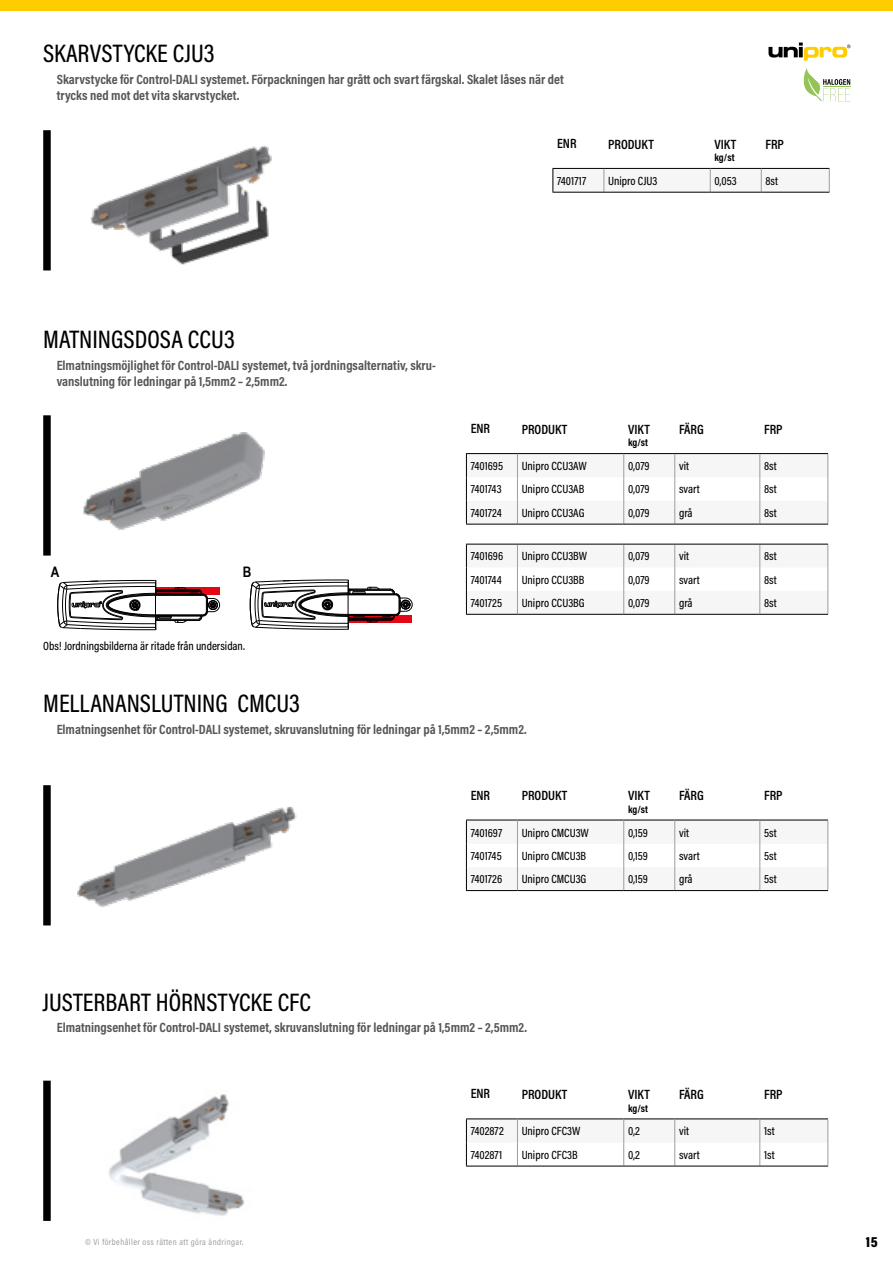
<style>
.page{position:relative;width:893px;height:1263px;background:#fff}
.page>*{position:absolute;margin:0;border:0;box-sizing:border-box;transform-origin:0 0}
.t1{font:500 25.5px "Acumin Pro Cond";color:#000}
.t2{font:900 15px "Acumin Pro Cond";color:#000}
.t3{font:700 14.55px "Arial Narrow";color:#000}
.t4{font:700 13.5px/16.2px "Acumin Pro Cond";color:#575756}
.t5{font:600 13.5px "Acumin Pro Cond";color:#000}
.t6{font:500 12px "Acumin Pro Cond";color:#000}
.t7{font:700 10.5px "Acumin Pro Cond";letter-spacing:.005em;color:#000}
.t8{font:9px "Acumin Pro Cond";letter-spacing:.05em;color:#9d9d9c}
</style>
<div class="page">
<svg style="left:768px;top:43px;width:82px;height:18px"></svg>
<div style="left:0;top:0;width:893px;height:10px;background:#fc0"></div>
<img style="left:90px;top:145px;width:182px;height:120px">
<svg style="left:552px;top:168px;width:278px;height:24px"></svg>
<hr style="left:552px;top:192px;width:52px;height:1px;background:#000">
<hr style="left:604px;top:192px;width:106px;height:1px;background:#000">
<hr style="left:710px;top:192px;width:51px;height:1px;background:#000">
<hr style="left:761px;top:192px;width:68px;height:1px;background:#000">
<img style="left:83px;top:432px;width:182px;height:98px">
<hr style="left:466px;top:453px;width:51px;height:1px;background:#000">
<hr style="left:517px;top:453px;width:107px;height:1px;background:#000">
<hr style="left:624px;top:453px;width:51px;height:1px;background:#000">
<hr style="left:675px;top:453px;width:85px;height:1px;background:#000">
<hr style="left:760px;top:453px;width:68px;height:1px;background:#000">
<svg style="left:466px;top:454px;width:363px;height:70px"></svg>
<hr style="left:466px;top:524px;width:51px;height:1px;background:#000">
<hr style="left:517px;top:524px;width:107px;height:1px;background:#000">
<hr style="left:624px;top:524px;width:51px;height:1px;background:#000">
<hr style="left:675px;top:524px;width:85px;height:1px;background:#000">
<hr style="left:760px;top:524px;width:68px;height:1px;background:#000">
<svg style="left:466px;top:544px;width:363px;height:70px"></svg>
<hr style="left:466px;top:614px;width:51px;height:1px;background:#000">
<hr style="left:517px;top:614px;width:107px;height:1px;background:#000">
<hr style="left:624px;top:614px;width:51px;height:1px;background:#000">
<hr style="left:675px;top:614px;width:85px;height:1px;background:#000">
<hr style="left:760px;top:614px;width:68px;height:1px;background:#000">
<hr style="left:466px;top:544px;width:51px;height:1px;background:#000">
<hr style="left:517px;top:544px;width:107px;height:1px;background:#000">
<hr style="left:624px;top:544px;width:51px;height:1px;background:#000">
<hr style="left:675px;top:544px;width:85px;height:1px;background:#000">
<hr style="left:760px;top:544px;width:68px;height:1px;background:#000">
<div style="left:43px;top:130px;width:8px;height:140px;background:#000"></div>
<div style="left:43px;top:415px;width:8px;height:141px;background:#000"></div>
<div style="left:43px;top:785px;width:8px;height:140px;background:#000"></div>
<div style="left:43px;top:1081px;width:8px;height:140px;background:#000"></div>
<svg style="left:57px;top:580px;width:163px;height:50px"></svg>
<svg style="left:156px;top:587px;width:64px;height:7px"></svg>
<svg style="left:250px;top:579px;width:163px;height:51px"></svg>
<svg style="left:466px;top:820px;width:363px;height:70px"></svg>
<hr style="left:466px;top:890px;width:51px;height:1px;background:#000">
<hr style="left:517px;top:890px;width:107px;height:1px;background:#000">
<hr style="left:624px;top:890px;width:51px;height:1px;background:#000">
<hr style="left:675px;top:890px;width:85px;height:1px;background:#000">
<hr style="left:760px;top:890px;width:68px;height:1px;background:#000">
<img style="left:77px;top:806px;width:220px;height:101px">
<hr style="left:466px;top:1118px;width:51px;height:1px;background:#000">
<hr style="left:517px;top:1118px;width:107px;height:1px;background:#000">
<hr style="left:624px;top:1118px;width:51px;height:1px;background:#000">
<hr style="left:675px;top:1118px;width:85px;height:1px;background:#000">
<hr style="left:760px;top:1118px;width:68px;height:1px;background:#000">
<svg style="left:466px;top:1119px;width:363px;height:47px"></svg>
<hr style="left:466px;top:1166px;width:51px;height:1px;background:#000">
<hr style="left:517px;top:1166px;width:107px;height:1px;background:#000">
<hr style="left:624px;top:1166px;width:51px;height:1px;background:#000">
<hr style="left:675px;top:1166px;width:85px;height:1px;background:#000">
<hr style="left:760px;top:1166px;width:68px;height:1px;background:#000">
<img style="left:109px;top:1094px;width:136px;height:122px">
<svg style="left:803px;top:68px;width:47px;height:34px"></svg>
<h1 class="t1" style="left:43px;top:36px;width:173px">SKARVSTYCKE CJU3</h1>
<p class="t4" style="left:57px;top:71px;width:509px">Skarvstycke för Control-DALI systemet. Förpackningen har grått och svart färgskal. Skalet låses när det trycks ned mot det vita skarvstycket.</p>
<p class="t5" style="left:557px;top:134px;width:21px">ENR</p>
<p class="t5" style="left:608px;top:135px;width:47px">PRODUKT</p>
<p class="t5" style="left:714px;top:135px;width:23px">VIKT</p>
<p class="t7" style="left:714px;top:151px;width:22px">kg/st</p>
<p class="t5" style="left:765px;top:135px;width:20px">FRP</p>
<p class="t6" style="left:557px;top:173px;width:31px">7401717</p>
<p class="t6" style="left:608px;top:173px;width:51px">Unipro CJU3</p>
<p class="t6" style="left:714px;top:173px;width:24px">0,053</p>
<p class="t6" style="left:765px;top:173px;width:14px">8st</p>
<h1 class="t1" style="left:43px;top:322px;width:193px">MATNINGSDOSA CCU3</h1>
<p class="t4" style="left:57px;top:356px;width:381px">Elmatningsmöjlighet för Control-DALI systemet, två jordningsalternativ, skru&shy;vanslutning för ledningar på 1,5mm2 – 2,5mm2.</p>
<p class="t3" style="left:51px;top:561px;width:10px">A</p>
<p class="t3" style="left:243px;top:561px;width:10px">B</p>
<p class="t6" style="left:43px;top:638px;width:203px">Obs! Jordningsbilderna är ritade från undersidan.</p>
<h1 class="t1" style="left:43px;top:687px;width:258px">MELLANANSLUTNING CMCU3</h1>
<p class="t5" style="left:471px;top:420px;width:21px">ENR</p>
<p class="t5" style="left:522px;top:420px;width:47px">PRODUKT</p>
<p class="t5" style="left:628px;top:420px;width:23px">VIKT</p>
<p class="t7" style="left:628px;top:436px;width:22px">kg/st</p>
<p class="t5" style="left:679px;top:420px;width:26px">FÄRG</p>
<p class="t5" style="left:764px;top:420px;width:20px">FRP</p>
<p class="t6" style="left:471px;top:458px;width:34px">7401695</p>
<p class="t6" style="left:522px;top:458px;width:66px">Unipro CCU3AW</p>
<p class="t6" style="left:628px;top:458px;width:23px">0,079</p>
<p class="t6" style="left:679px;top:458px;width:12px">vit</p>
<p class="t6" style="left:764px;top:458px;width:14px">8st</p>
<p class="t6" style="left:471px;top:481px;width:32px">7401743</p>
<p class="t6" style="left:522px;top:481px;width:64px">Unipro CCU3AB</p>
<p class="t6" style="left:628px;top:481px;width:23px">0,079</p>
<p class="t6" style="left:679px;top:481px;width:22px">svart</p>
<p class="t6" style="left:764px;top:481px;width:14px">8st</p>
<p class="t6" style="left:471px;top:505px;width:33px">7401724</p>
<p class="t6" style="left:522px;top:505px;width:64px">Unipro CCU3AG</p>
<p class="t6" style="left:628px;top:505px;width:23px">0,079</p>
<p class="t6" style="left:679px;top:505px;width:15px">grå</p>
<p class="t6" style="left:764px;top:505px;width:14px">8st</p>
<p class="t6" style="left:471px;top:548px;width:34px">7401696</p>
<p class="t6" style="left:522px;top:548px;width:67px">Unipro CCU3BW</p>
<p class="t6" style="left:628px;top:548px;width:23px">0,079</p>
<p class="t6" style="left:679px;top:548px;width:12px">vit</p>
<p class="t6" style="left:764px;top:548px;width:14px">8st</p>
<p class="t6" style="left:471px;top:572px;width:33px">7401744</p>
<p class="t6" style="left:522px;top:572px;width:64px">Unipro CCU3BB</p>
<p class="t6" style="left:628px;top:572px;width:23px">0,079</p>
<p class="t6" style="left:679px;top:572px;width:22px">svart</p>
<p class="t6" style="left:764px;top:572px;width:14px">8st</p>
<p class="t6" style="left:471px;top:595px;width:33px">7401725</p>
<p class="t6" style="left:522px;top:595px;width:64px">Unipro CCU3BG</p>
<p class="t6" style="left:628px;top:595px;width:23px">0,079</p>
<p class="t6" style="left:679px;top:595px;width:15px">grå</p>
<p class="t6" style="left:764px;top:595px;width:14px">8st</p>
<p class="t4" style="left:57px;top:721px;width:472px">Elmatningsenhet för Control-DALI systemet, skruvanslutning för ledningar på 1,5mm2 – 2,5mm2.</p>
<p class="t5" style="left:471px;top:786px;width:21px">ENR</p>
<p class="t5" style="left:522px;top:787px;width:47px">PRODUKT</p>
<p class="t5" style="left:628px;top:787px;width:23px">VIKT</p>
<p class="t7" style="left:628px;top:802px;width:22px">kg/st</p>
<p class="t5" style="left:679px;top:787px;width:26px">FÄRG</p>
<p class="t5" style="left:764px;top:787px;width:20px">FRP</p>
<h1 class="t1" style="left:43px;top:985px;width:270px">JUSTERBART HÖRNSTYCKE CFC</h1>
<p class="t6" style="left:471px;top:824px;width:33px">7401697</p>
<p class="t6" style="left:522px;top:824px;width:69px">Unipro CMCU3W</p>
<p class="t6" style="left:628px;top:824px;width:21px">0,159</p>
<p class="t6" style="left:679px;top:824px;width:12px">vit</p>
<p class="t6" style="left:764px;top:824px;width:14px">5st</p>
<p class="t6" style="left:471px;top:848px;width:33px">7401745</p>
<p class="t6" style="left:522px;top:848px;width:66px">Unipro CMCU3B</p>
<p class="t6" style="left:628px;top:848px;width:21px">0,159</p>
<p class="t6" style="left:679px;top:848px;width:22px">svart</p>
<p class="t6" style="left:764px;top:848px;width:14px">5st</p>
<p class="t6" style="left:471px;top:871px;width:33px">7401726</p>
<p class="t6" style="left:522px;top:871px;width:66px">Unipro CMCU3G</p>
<p class="t6" style="left:628px;top:871px;width:21px">0,159</p>
<p class="t6" style="left:679px;top:871px;width:15px">grå</p>
<p class="t6" style="left:764px;top:871px;width:14px">5st</p>
<p class="t4" style="left:57px;top:1019px;width:472px">Elmatningsenhet för Control-DALI systemet, skruvanslutning för ledningar på 1,5mm2 – 2,5mm2.</p>
<p class="t5" style="left:471px;top:1085px;width:21px">ENR</p>
<p class="t5" style="left:522px;top:1085px;width:47px">PRODUKT</p>
<p class="t5" style="left:628px;top:1085px;width:23px">VIKT</p>
<p class="t7" style="left:628px;top:1101px;width:22px">kg/st</p>
<p class="t5" style="left:679px;top:1085px;width:26px">FÄRG</p>
<p class="t5" style="left:764px;top:1085px;width:20px">FRP</p>
<p class="t6" style="left:471px;top:1123px;width:35px">7402872</p>
<p class="t6" style="left:522px;top:1123px;width:60px">Unipro CFC3W</p>
<p class="t6" style="left:628px;top:1123px;width:13px">0,2</p>
<p class="t6" style="left:679px;top:1123px;width:12px">vit</p>
<p class="t6" style="left:764px;top:1123px;width:12px">1st</p>
<p class="t6" style="left:471px;top:1147px;width:33px">7402871</p>
<p class="t6" style="left:522px;top:1147px;width:57px">Unipro CFC3B</p>
<p class="t6" style="left:628px;top:1147px;width:13px">0,2</p>
<p class="t6" style="left:679px;top:1147px;width:22px">svart</p>
<p class="t6" style="left:764px;top:1147px;width:12px">1st</p>
<p class="t8" style="left:85px;top:1236px;width:160px">© Vi förbehåller oss rätten att göra ändringar.</p>
<p class="t2" style="left:866px;top:1232px;width:13px">15</p>
</div>
